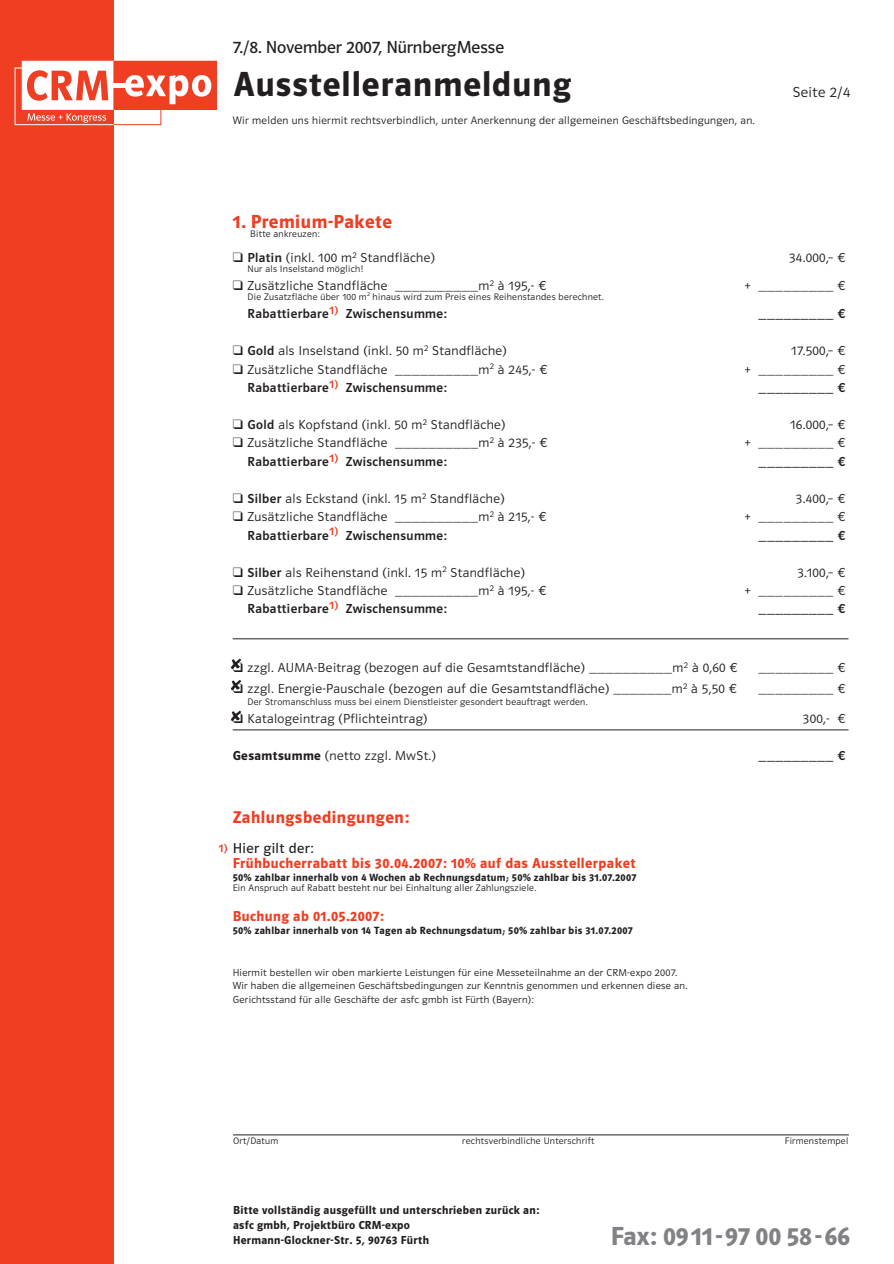
<style>
.page{position:relative;width:894px;height:1264px;background:#fff}
.page>*{position:absolute;margin:0;border:0;box-sizing:border-box;transform-origin:0 0}
.t1{font:36px "Polo 22 K Hfett";letter-spacing:.03em;color:#231f20}
.t2{font:27px "Polo 22 K Hfett";color:#808285}
.t3{font:19.5px "Polo 22 K Hfett";letter-spacing:.03em;color:#ef3e22}
.t4{font:18px "Polo 22 K Buch";color:#231f20}
.t5{font:17.55px "Polo 22 K Hfett";letter-spacing:.03em;color:#ef3e22}
.t6{font:15px "Polo 22 K Leicht";letter-spacing:.03em;color:#231f20}
.t7{font:14.85px "Polo 22 K Hfett";letter-spacing:.03em;color:#ef3e22}
.t8{font:14.85px "Polo 22 K Buch";letter-spacing:.03em;color:#231f20}
.t9{font:13.5px "Polo 22 K Leicht";letter-spacing:.03em;color:#231f20}
.t10{font:13.5px "Polo 22 K Krftg";letter-spacing:.03em;color:#231f20}
.t11{font:12px/15px "Polo 22 K Hfett";letter-spacing:.025em;color:#231f20}
.t12{font:12px "Polo 22 K Krftg";color:#ef3e22}
.t13{font:11.25px "Polo 22 K Leicht";letter-spacing:.03em;color:#231f20}
.t14{font:10.8px "Polo 22 K Hfett";letter-spacing:.03em;color:#231f20}
.t15{font:10.5px/13.5px "Polo 22 K Leicht";letter-spacing:.03em;color:#231f20}
.t16{font:9.75px "Polo 22 K Leicht";letter-spacing:.03em;color:#231f20}
.s1{font-family:"Polo 22 K Krftg"}
.s2{font-family:"Polo 22 K Hfett"}
</style>
<div class="page">
<div style="left:0;top:0;width:114px;height:1263px;background:#ef3e22"></div>
<div style="left:22px;top:61px;width:92px;height:49px;background:#fff;border:1px solid #fff"></div>
<div style="left:114px;top:61px;width:102px;height:48px;background:#ef3e22"></div>
<div style="left:114px;top:61px;width:103px;height:49px;border:1px solid #ef3e22"></div>
<svg style="left:14px;top:67px;width:197px;height:58px"></svg>
<hr style="left:233px;top:1134px;width:616px;height:1px;background:#231f20">
<hr style="left:233px;top:638px;width:615px;height:1px;background:#231f20">
<hr style="left:233px;top:729px;width:615px;height:1px;background:#231f20">
<svg style="left:231px;top:658px;width:10px;height:11px"></svg>
<svg style="left:231px;top:680px;width:10px;height:10px"></svg>
<svg style="left:231px;top:710px;width:10px;height:11px"></svg>
<h3 class="t4" style="left:233px;top:40px;width:273px">7./8. November 2007, NürnbergMesse</h3>
<h1 class="t1" style="left:233px;top:71px;width:339px">Ausstelleranmeldung</h1>
<p class="t13" style="left:233px;top:116px;width:523px">Wir melden uns hiermit rechtsverbindlich, unter Anerkennung der allgemeinen Geschäftsbedingungen, an.</p>
<p class="t6" style="left:792px;top:86px;width:59px">Seite 2/4</p>
<h3 class="t3" style="left:233px;top:214px;width:161px">1. Premium-Pakete</h3>
<p class="t16" style="left:250px;top:231px;width:71px">Bitte ankreuzen:</p>
<p class="t9" style="left:233px;top:252px;width:204px">❑ <span class="s1">Platin</span> (inkl. 100 m<sup>2</sup> Standfläche)</p>
<p class="t9" style="left:789px;top:252px;width:57px">34.000,– €</p>
<p class="t16" style="left:248px;top:265px;width:117px">Nur als Inselstand möglich!</p>
<p class="t9" style="left:233px;top:281px;width:315px">❑ Zusätzliche Standfläche __________m<sup>2</sup> à 195,- €</p>
<p class="t9" style="left:744px;top:281px;width:102px">+ _________ €</p>
<p class="t16" style="left:248px;top:293px;width:357px">Die Zusatzfläche über 100 m<sup>2</sup> hinaus wird zum Preis eines Reihenstandes berechnet.</p>
<p class="t10" style="left:248px;top:309px;width:201px">Rabattierbare<sup>1)</sup> Zwischensumme:</p>
<p class="t10" style="left:758px;top:309px;width:88px">_________ €</p>
<p class="t9" style="left:233px;top:346px;width:276px">❑ <span class="s1">Gold</span> als Inselstand (inkl. 50 m<sup>2</sup> Standfläche)</p>
<p class="t9" style="left:791px;top:346px;width:55px">17.500,– €</p>
<p class="t9" style="left:233px;top:364px;width:316px">❑ Zusätzliche Standfläche __________m<sup>2</sup> à 245,- €</p>
<p class="t9" style="left:744px;top:364px;width:102px">+ _________ €</p>
<p class="t10" style="left:248px;top:383px;width:201px">Rabattierbare<sup>1)</sup> Zwischensumme:</p>
<p class="t10" style="left:758px;top:383px;width:88px">_________ €</p>
<p class="t9" style="left:233px;top:419px;width:274px">❑ <span class="s1">Gold</span> als Kopfstand (inkl. 50 m<sup>2</sup> Standfläche)</p>
<p class="t9" style="left:790px;top:419px;width:56px">16.000,– €</p>
<p class="t9" style="left:233px;top:438px;width:316px">❑ Zusätzliche Standfläche __________m<sup>2</sup> à 235,- €</p>
<p class="t9" style="left:744px;top:438px;width:102px">+ _________ €</p>
<p class="t10" style="left:248px;top:456px;width:201px">Rabattierbare<sup>1)</sup> Zwischensumme:</p>
<p class="t10" style="left:758px;top:456px;width:88px">_________ €</p>
<p class="t9" style="left:233px;top:493px;width:273px">❑ <span class="s1">Silber</span> als Eckstand (inkl. 15 m<sup>2</sup> Standfläche)</p>
<p class="t9" style="left:796px;top:493px;width:51px">3.400,– €</p>
<p class="t9" style="left:233px;top:512px;width:315px">❑ Zusätzliche Standfläche __________m<sup>2</sup> à 215,- €</p>
<p class="t9" style="left:744px;top:512px;width:102px">+ _________ €</p>
<p class="t10" style="left:248px;top:530px;width:201px">Rabattierbare<sup>1)</sup> Zwischensumme:</p>
<p class="t10" style="left:758px;top:530px;width:88px">_________ €</p>
<p class="t9" style="left:233px;top:567px;width:294px">❑ <span class="s1">Silber</span> als Reihenstand (inkl. 15 m<sup>2</sup> Standfläche)</p>
<p class="t9" style="left:797px;top:567px;width:49px">3.100,– €</p>
<p class="t9" style="left:233px;top:585px;width:315px">❑ Zusätzliche Standfläche __________m<sup>2</sup> à 195,- €</p>
<p class="t9" style="left:744px;top:585px;width:102px">+ _________ €</p>
<p class="t10" style="left:248px;top:604px;width:201px">Rabattierbare<sup>1)</sup> Zwischensumme:</p>
<p class="t10" style="left:758px;top:604px;width:88px">_________ €</p>
<p class="t9" style="left:233px;top:662px;width:506px">❑ zzgl. AUMA-Beitrag (bezogen auf die Gesamtstandfläche) __________m<sup>2</sup> à 0,60 €</p>
<p class="t9" style="left:758px;top:662px;width:88px">_________ €</p>
<p class="t9" style="left:233px;top:684px;width:505px">❑ zzgl. Energie-Pauschale (bezogen auf die Gesamtstandfläche) _______m<sup>2</sup> à 5,50 €</p>
<p class="t9" style="left:758px;top:684px;width:88px">_________ €</p>
<p class="t16" style="left:248px;top:697px;width:341px">Der Stromanschluss muss bei einem Dienstleister gesondert beauftragt werden.</p>
<p class="t9" style="left:233px;top:713px;width:196px">❑ Katalogeintrag (Pflichteintrag)</p>
<p class="t9" style="left:803px;top:713px;width:44px">300,- €</p>
<p class="t9" style="left:233px;top:750px;width:205px"><span class="s2">Gesamtsumme</span> (netto zzgl. MwSt.)</p>
<p class="t10" style="left:758px;top:750px;width:88px">_________ €</p>
<p class="t5" style="left:233px;top:810px;width:178px">Zahlungsbedingungen:</p>
<p class="t8" style="left:233px;top:842px;width:83px">Hier gilt der:</p>
<p class="t7" style="left:233px;top:857px;width:404px">Frühbucherrabatt bis 30.04.2007: 10% auf das Ausstellerpaket</p>
<p class="t14" style="left:233px;top:873px;width:405px">50% zahlbar innerhalb von 4 Wochen ab Rechnungsdatum; 50% zahlbar bis 31.07.2007</p>
<p class="t16" style="left:233px;top:884px;width:305px">Ein Anspruch auf Rabatt besteht nur bei Einhaltung aller Zahlungsziele.</p>
<p class="t12" style="left:218px;top:843px;width:11px">1)</p>
<p class="t7" style="left:233px;top:910px;width:153px">Buchung ab 01.05.2007:</p>
<p class="t14" style="left:233px;top:926px;width:401px">50% zahlbar innerhalb von 14 Tagen ab Rechnungsdatum; 50% zahlbar bis 31.07.2007</p>
<p class="t15" style="left:233px;top:966px;width:456px">Hiermit bestellen wir oben markierte Leistungen für eine Messeteilnahme an der CRM-expo 2007.<br>Wir haben die allgemeinen Geschäftsbedingungen zur Kenntnis genommen und erkennen diese an.<br>Gerichtsstand für alle Geschäfte der asfc gmbh ist Fürth (Bayern):</p>
<p class="t16" style="left:233px;top:1137px;width:47px">Ort/Datum</p>
<p class="t16" style="left:462px;top:1137px;width:134px">rechtsverbindliche Unterschrift</p>
<p class="t16" style="left:785px;top:1137px;width:65px">Firmenstempel</p>
<p class="t11" style="left:233px;top:1203px;width:308px">Bitte vollständig ausgefüllt und unterschrieben zurück an: asfc gmbh, Projektbüro CRM-expo<br>Hermann-Glockner-Str. 5, 90763 Fürth</p>
<h2 class="t2" style="left:611px;top:1225px;width:241px">Fax: 0911-97 00 58-66</h2>
</div>
